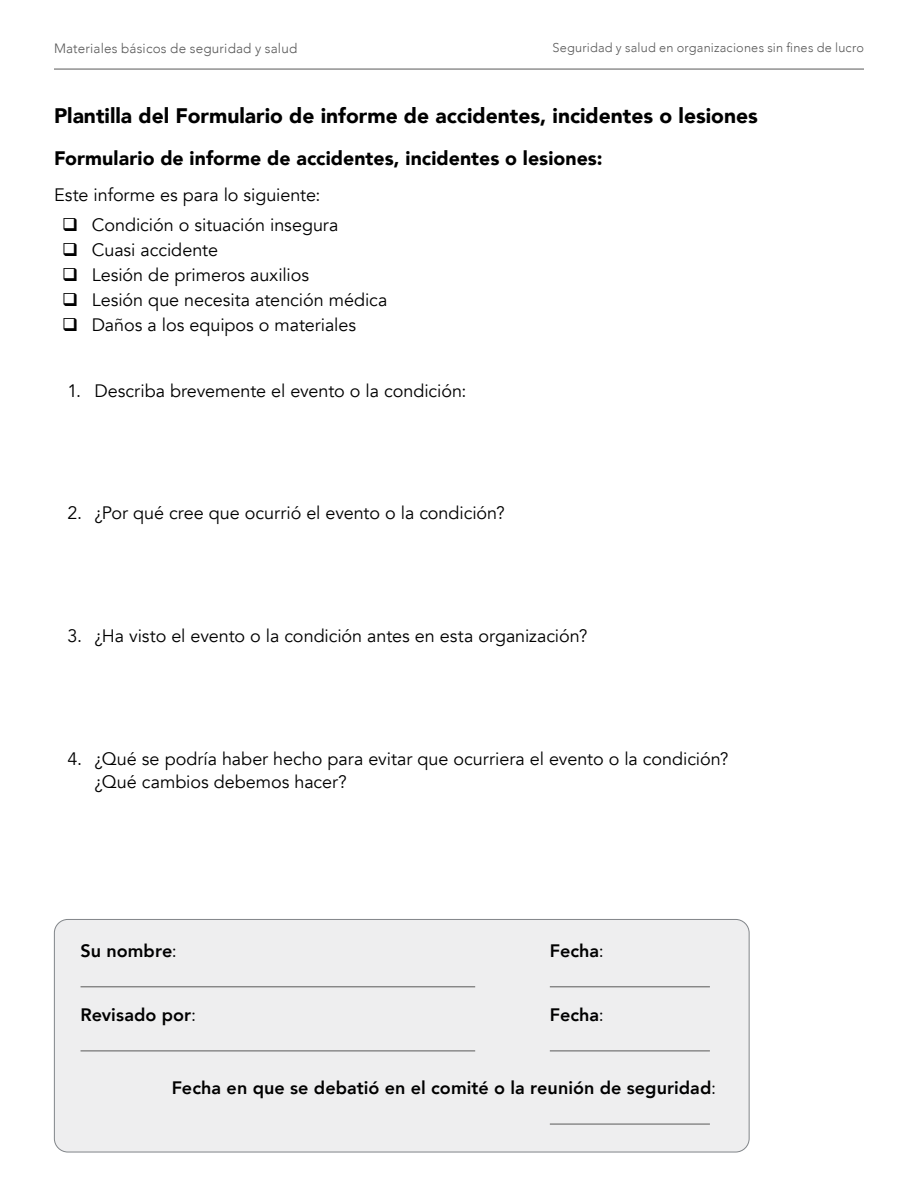
<style>
.page{position:relative;width:918px;height:1188px;background:#fff}
.page>*{position:absolute;margin:0;border:0;box-sizing:border-box;transform-origin:0 0}
.t1{font:900 21px "Avenir";color:#000}
.t2{font:900 19.5px "Avenir";color:#000}
.t3{font:18px/22.5px "Avenir";letter-spacing:-.005em;color:#000}
.t4{font:800 18px "Avenir";letter-spacing:.005em;color:#000}
.t5{font:300 13.5px "Avenir";letter-spacing:.015em;color:#595959}
.t6{font:300 12.75px "Avenir";letter-spacing:.015em;color:#595959}
.s1{font-weight:400}
</style>
<div class="page">
<hr style="left:54px;top:69px;width:810px;height:1px;background:#595959">
<div style="left:54px;top:919px;width:695px;height:233px;background:#eeeeef;border-radius:14px"></div>
<div style="left:54px;top:919px;width:696px;height:233px;border:1px solid #818589;border-radius:14px"></div>
<hr style="left:81px;top:986px;width:394px;height:1px;background:#595959">
<hr style="left:81px;top:1051px;width:394px;height:1px;background:#595959">
<hr style="left:550px;top:1051px;width:160px;height:1px;background:#595959">
<hr style="left:550px;top:986px;width:160px;height:1px;background:#595959">
<hr style="left:550px;top:1124px;width:160px;height:1px;background:#595959">
<p class="t5" style="left:54px;top:40px;width:245px">Materiales básicos de seguridad y salud</p>
<p class="t6" style="left:552px;top:40px;width:313px">Seguridad y salud en organizaciones sin fines de lucro</p>
<h1 class="t1" style="left:54px;top:97px;width:705px">Plantilla del Formulario de informe de accidentes, incidentes o lesiones</h1>
<h2 class="t2" style="left:54px;top:142px;width:550px">Formulario de informe de accidentes, incidentes o lesiones:</h2>
<p class="t3" style="left:54px;top:184px;width:268px">Este informe es para lo siguiente:</p>
<p class="t3" style="left:92px;top:213px;width:248px">Condición o situación insegura</p>
<p class="t3" style="left:92px;top:239px;width:128px">Cuasi accidente</p>
<p class="t3" style="left:92px;top:264px;width:219px">Lesión de primeros auxilios</p>
<p class="t3" style="left:92px;top:289px;width:297px">Lesión que necesita atención médica</p>
<p class="t3" style="left:92px;top:314px;width:266px">Daños a los equipos o materiales</p>
<p class="t3" style="left:68px;top:380px;width:400px">1. Describa brevemente el evento o la condición:</p>
<p class="t3" style="left:68px;top:502px;width:439px">2. ¿Por qué cree que ocurrió el evento o la condición?</p>
<p class="t3" style="left:68px;top:624px;width:521px">3. ¿Ha visto el evento o la condición antes en esta organización?</p>
<p class="t3" style="left:94px;top:748px;width:635px;text-indent:-27px">4. ¿Qué se podría haber hecho para evitar que ocurriera el evento o la condición? ¿Qué cambios debemos hacer?</p>
<p class="t4" style="left:81px;top:937px;width:98px">Su nombre<span class="s1">:</span></p>
<p class="t4" style="left:550px;top:937px;width:56px">Fecha<span class="s1">:</span></p>
<p class="t4" style="left:81px;top:1001px;width:117px">Revisado por<span class="s1">:</span></p>
<p class="t4" style="left:550px;top:1001px;width:56px">Fecha<span class="s1">:</span></p>
<p class="t4" style="left:172px;top:1074px;width:546px">Fecha en que se debatió en el comité o la reunión de seguridad<span class="s1">:</span></p>
</div>
